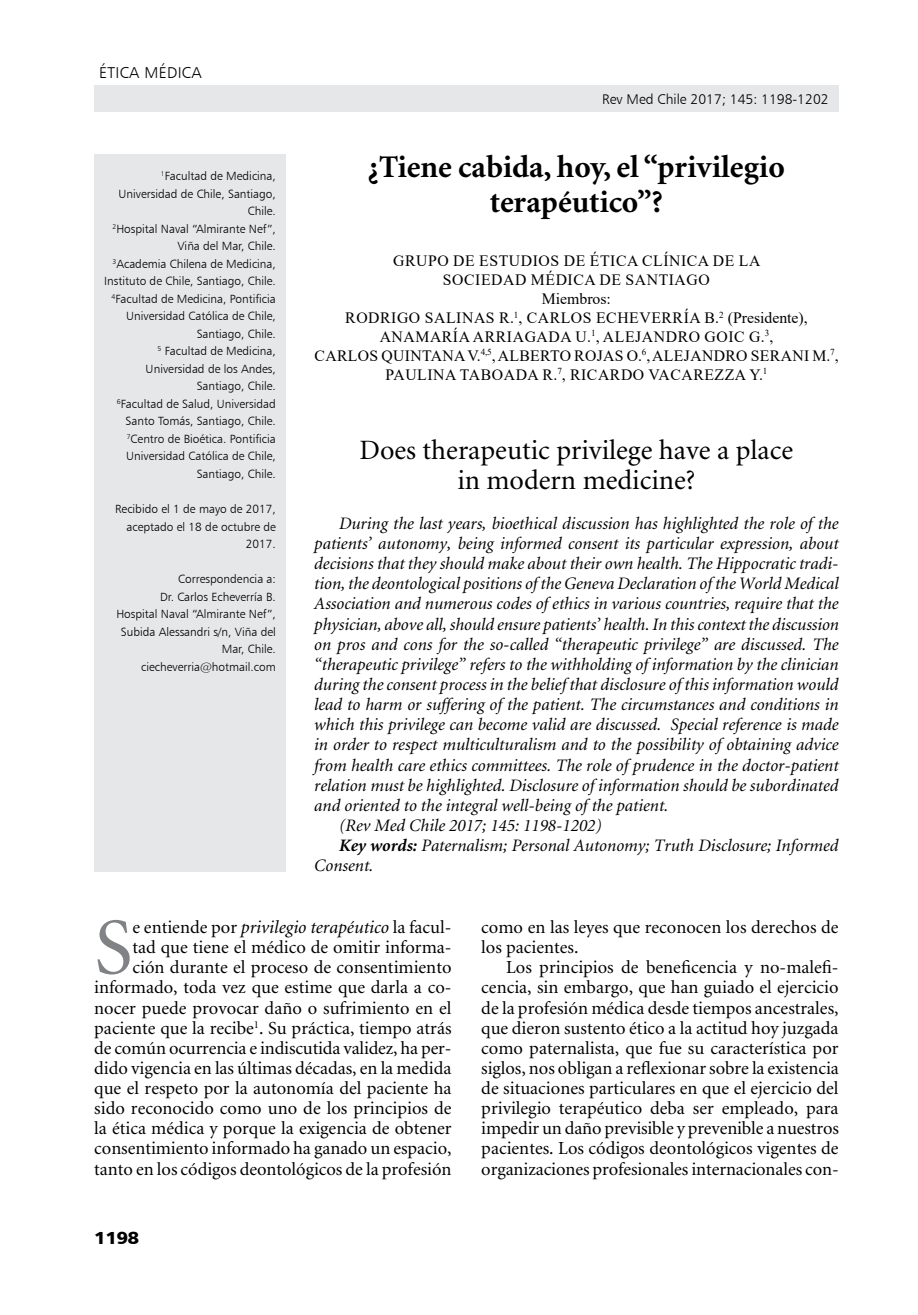
<style>
.page{position:relative;width:918px;height:1315px;background:#fff}
.page>*{position:absolute;margin:0;border:0;box-sizing:border-box;transform-origin:0 0}
.t1{font:80.33px "Minion";color:#808285}
.t2{font:700 31.5px/35px "Minion";color:#000;text-align:center}
.t3{font:28px/29.8px "Minion";color:#000;text-align:center}
.t4{font:18.38px/20.1px "Minion";color:#000;text-align:right}
.t5{font:italic 17.5px "Minion";color:#000}
.t6{font:17.5px "Humanist 777 BT Black B";color:#000;scale:1.1 1}
.t7{font:15.75px/18.9px "Times New Roman";letter-spacing:.035em;color:#000;text-align:center}
.t8{font:15.75px "Humanist 777 BT Light B";letter-spacing:.02em;color:#000}
.t9{font:14px "Humanist 777 BT Light B";color:#000}
.t10{font:11.9px/17.5px "Humanist 777 BT Light B";color:#000;text-align:right}
.s1{font-weight:700}
.s2{font-style:italic}
</style>
<div class="page">
<div style="left:94px;top:85px;width:744px;height:26px;background:#e6e7e8"></div>
<div style="left:94px;top:154px;width:192px;height:717px;background:#e6e7e8"></div>
<p class="t8" style="left:99px;top:63px;width:104px">ética médica</p>
<p class="t10" style="left:104px;top:167px;width:173px"><sup>1</sup>Facultad de Medicina,<br>Universidad de Chile, Santiago,<br>Chile.<br><sup>2</sup>Hospital Naval “Almirante Nef”,<br>Viña del Mar, Chile.<br><sup>3</sup>Academia Chilena de Medicina,<br>I nstituto de Chile, Santiago, Chile.<br><sup>4</sup>Facultad de Medicina, Pontificia<br>Universidad Católica de Chile,<br>Santiago, Chile.<br><sup>5</sup> Facultad de Medicina,<br>Universidad de los Andes,<br>Santiago, Chile.<br><sup>6</sup>Facultad de Salud, Universidad<br>Santo Tomás, Santiago, Chile.<br><sup>7</sup>Centro de Bioética. Pontificia<br>Universidad Católica de Chile,<br>Santiago, Chile.</p>
<p class="t10" style="left:115px;top:500px;width:162px">Recibido el 1 de mayo de 2017, aceptado el 18 de octubre de<br>2017.</p>
<p class="t10" style="left:116px;top:570px;width:161px">Correspondencia a:<br>Dr. Carlos Echeverría B.<br>Hospital Naval “Almirante Nef”,<br>Subida Alessandri s/n, Viña del<br>Mar, Chile. ciecheverria@hotmail.com</p>
<p class="t9" style="left:602px;top:90px;width:228px">Rev Med Chile 2017; 145: 1198-1202</p>
<h2 class="t2" style="left:368px;top:151px;width:418px">¿Tiene cabida, hoy, el “privilegio terapéutico”?</h2>
<p class="t7" style="left:314px;top:251px;width:525px">GRUPO DE ESTUDIOS DE ÉTICA CLÍNICA DE LA<br>SOCIEDAD MÉDICA DE SANTIAGO<br>MIEMBROS:<br>RODRIGO SALINAS R.<sup>1</sup>, CARLOS ECHEVERRÍA B.<sup>2</sup> (PRESIDENTE), ANAMARÍA ARRIAGADA U.<sup>1</sup>, ALEJANDRO GOIC G.<sup>3</sup>,<br>CARLOS QUINTANA V.<sup>4,5</sup>, ALB ERTO ROJAS O.<sup>6</sup>, ALEJANDRO SERANI M.<sup>7</sup>, PAULINA TAB OADA R.<sup>7</sup>, RICARDO VACAREZZA Y.<sup>1</sup></p>
<h3 class="t3" style="left:360px;top:436px;width:435px">Does therapeutic privilege have a place in modern medicine?</h3>
<p class="t5" style="left:339px;top:515px;width:501px">During the last years, bioethical discussion has highlighted the role of the</p>
<p class="t5" style="left:314px;top:535px;width:526px">patients’ autonomy, being informed consent its particular expression, about</p>
<p class="t5" style="left:314px;top:555px;width:526px">decisions that they should make about their own health. The Hippocratic tradi-</p>
<p class="t5" style="left:314px;top:575px;width:526px">tion, the deontological positions of the Geneva Declaration of the World Medical</p>
<p class="t5" style="left:314px;top:595px;width:526px">Association and numerous codes of ethics in various countries, require that the</p>
<p class="t5" style="left:314px;top:615px;width:526px">physician, above all, should ensure patients’ health. In this context the discussion</p>
<p class="t5" style="left:314px;top:635px;width:526px">on pros and cons for the so-called “therapeutic privilege” are discussed. The</p>
<p class="t5" style="left:314px;top:655px;width:526px">“therapeutic privilege” refers to the withholding of information by the clinician</p>
<p class="t5" style="left:314px;top:676px;width:526px">during the consent process in the belief that disclosure of this information would</p>
<p class="t5" style="left:314px;top:696px;width:526px">lead to harm or suffering of the patient. The circumstances and conditions in</p>
<p class="t5" style="left:314px;top:716px;width:526px">which this privilege can become valid are discussed. Special reference is made</p>
<p class="t5" style="left:314px;top:736px;width:526px">in order to respect multiculturalism and to the possibility of obtaining advice</p>
<p class="t5" style="left:314px;top:756px;width:526px">from health care ethics committees. The role of prudence in the doctor-patient</p>
<p class="t5" style="left:314px;top:776px;width:526px">relation must be highlighted. Disclosure of information should be subordinated</p>
<p class="t5" style="left:314px;top:796px;width:356px">and oriented to the integral well-being of the patient.</p>
<p class="t5" style="left:339px;top:816px;width:264px">(Rev Med Chile 2017; 145: 1198-1202)</p>
<p class="t5" style="left:339px;top:837px;width:501px"><span class="s1">Key words:</span> Paternalism; Personal Autonomy; Truth Disclosure; Informed</p>
<p class="t5" style="left:314px;top:857px;width:61px">Consent.</p>
<h1 class="t1" style="left:94px;top:908px;width:40px">S</h1>
<p class="t4" style="left:94px;top:918px;width:359px">e entiende por <span class="s2">privilegio terapéutico</span> la facul-<br>tad que tiene el médico de omitir informa-<br>ción durante el proceso de consentimiento informado, toda vez que estime que darla a co&shy;nocer puede provocar daño o sufrimiento en el paciente que la recibe<sup>1</sup>. Su práctica, tiempo atrás de común ocurrencia e indiscutida validez, ha per&shy;dido vigencia en las últimas décadas, en la medida que el respeto por la autonomía del paciente ha sido reconocido como uno de los principios de la ética médica y porque la exigencia de obtener consentimiento informado ha ganado un espacio, tanto en los códigos deontológicos de la profesión</p>
<p class="t4" style="left:481px;top:917px;width:359px;text-align:left">como en las leyes que reconocen los derechos de los pacientes.</p>
<p class="t4" style="left:481px;top:958px;width:359px;text-align:justify;text-indent:25px">Los principios de beneficencia y no-malefi&shy;cencia, sin embargo, que han guiado el ejercicio de la profesión médica desde tiempos ancestrales, que dieron sustento ético a la actitud hoy juzgada como paternalista, que fue su característica por siglos, nos obligan a reflexionar sobre la existencia de situaciones particulares en que el ejercicio del privilegio terapéutico deba ser empleado, para impedir un daño previsible y prevenible a nuestros pacientes. Los códigos deontológicos vigentes de organizaciones profesionales internacionales con-</p>
<p class="t6" style="left:94px;top:1226px;width:43px">1198</p>
</div>
